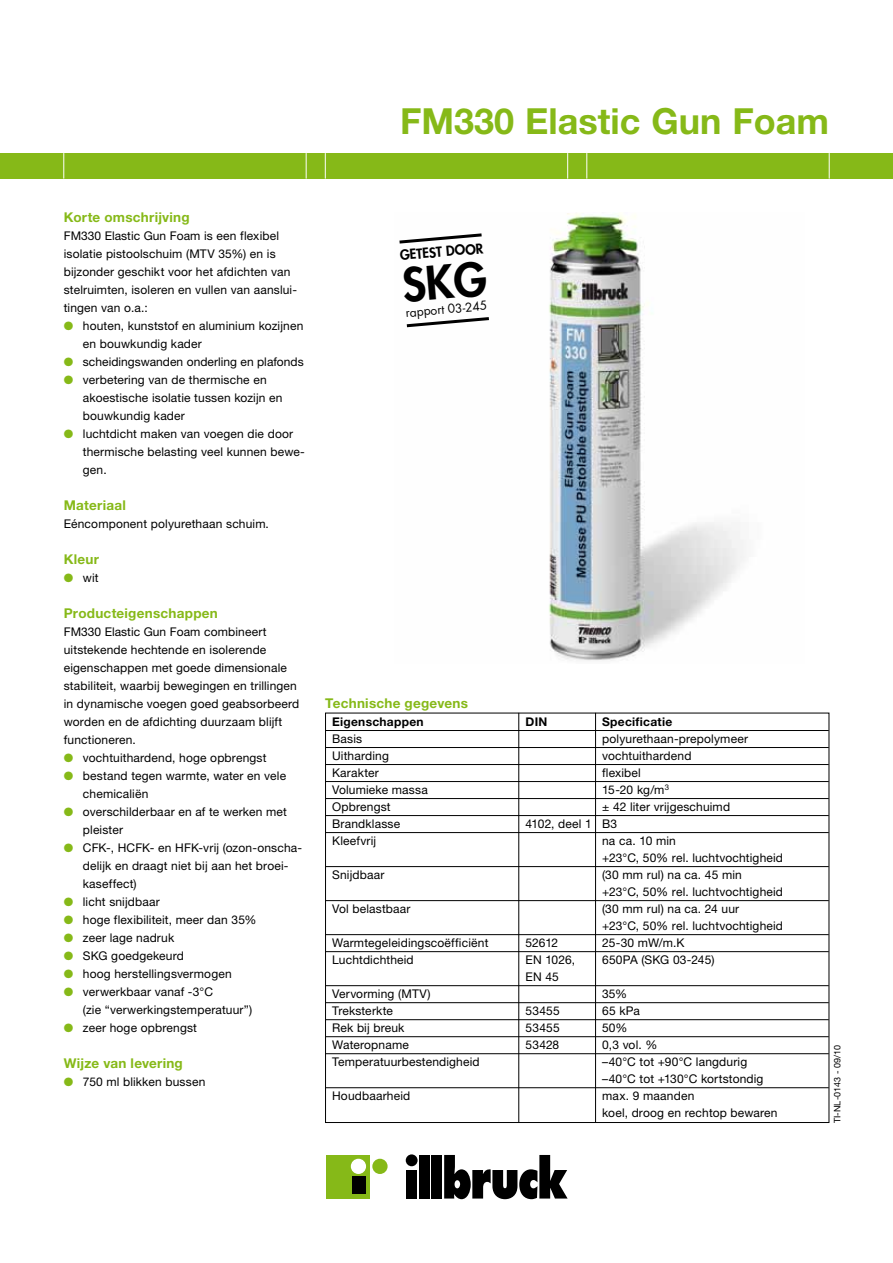
<style>
.page{position:relative;width:893px;height:1263px;background:#fff}
.page>*{position:absolute;margin:0;border:0;box-sizing:border-box;transform-origin:0 0}
.t1{font:700 36px "Helvetica Neue CE";color:#86b918}
.t2{font:700 13.5px "Helvetica Neue CE";letter-spacing:.02em;color:#86b918}
.t3{font:800 13.5px "Futura";color:#000}
.t4{font:12px/18px "Helvetica Neue";letter-spacing:.015em;color:#000}
.t5{font:700 12px "Helvetica Neue CE";letter-spacing:.025em;color:#000}
.t6{font:12px "Futura";color:#000}
.t7{font:9px "Helvetica Neue";color:#000}
.s1{color:#86b918}
</style>
<div class="page">
<div style="left:0;top:153px;width:893px;height:26px;background:#86b918"></div>
<svg style="left:306px;top:153px;width:1px;height:26px"></svg>
<svg style="left:325px;top:153px;width:1px;height:26px"></svg>
<svg style="left:567px;top:153px;width:1px;height:26px"></svg>
<svg style="left:587px;top:153px;width:1px;height:26px"></svg>
<svg style="left:829px;top:153px;width:1px;height:26px"></svg>
<svg style="left:64px;top:153px;width:1px;height:26px"></svg>
<img style="left:407px;top:213px;width:338px;height:448px">
<div style="left:326px;top:1155px;width:43px;height:43px;background:#86b918"></div>
<div style="left:352px;top:1176px;width:13px;height:18px;background:#000"></div>
<div style="left:351px;top:1159px;width:15px;height:15px;background:#fff;border-radius:50%"></div>
<div style="left:372px;top:1159px;width:16px;height:15px;background:#86b918;border-radius:50%"></div>
<div style="left:406px;top:1170px;width:11px;height:28px;background:#000"></div>
<div style="left:419px;top:1155px;width:11px;height:43px;background:#000"></div>
<div style="left:431px;top:1155px;width:11px;height:43px;background:#000"></div>
<svg style="left:444px;top:1155px;width:124px;height:44px"></svg>
<div style="left:406px;top:1154px;width:12px;height:12px;background:#000;border-radius:50%"></div>
<hr style="left:518px;top:713px;width:1px;height:409px;background:#000">
<hr style="left:595px;top:713px;width:1px;height:409px;background:#000">
<hr style="left:326px;top:730px;width:503px;height:1px;background:#000">
<hr style="left:326px;top:747px;width:503px;height:1px;background:#000">
<hr style="left:326px;top:764px;width:503px;height:1px;background:#000">
<hr style="left:326px;top:781px;width:503px;height:1px;background:#000">
<hr style="left:326px;top:798px;width:503px;height:1px;background:#000">
<hr style="left:326px;top:815px;width:503px;height:1px;background:#000">
<hr style="left:326px;top:832px;width:503px;height:1px;background:#000">
<hr style="left:326px;top:866px;width:503px;height:1px;background:#000">
<hr style="left:326px;top:900px;width:503px;height:1px;background:#000">
<hr style="left:326px;top:934px;width:503px;height:1px;background:#000">
<hr style="left:326px;top:951px;width:503px;height:1px;background:#000">
<hr style="left:326px;top:985px;width:503px;height:1px;background:#000">
<hr style="left:326px;top:1002px;width:503px;height:1px;background:#000">
<hr style="left:326px;top:1019px;width:503px;height:1px;background:#000">
<hr style="left:326px;top:1036px;width:503px;height:1px;background:#000">
<hr style="left:326px;top:1053px;width:503px;height:1px;background:#000">
<hr style="left:326px;top:1087px;width:503px;height:1px;background:#000">
<svg style="left:399px;top:233px;width:93px;height:94px"></svg>
<h1 class="t1" style="left:400px;top:99px;width:430px">FM330 Elastic Gun Foam</h1>
<p class="t2" style="left:64px;top:209px;width:127px">Korte omschrijving</p>
<p class="t4" style="left:64px;top:227px;width:235px">FM330 Elastic Gun Foam is een flexibel isolatie pistoolschuim (MTV 35%) en is bijzonder geschikt voor het afdichten van stelruimten, isoleren en vullen van aanslui&shy;tingen van o.a.:</p>
<p class="t4" style="left:83px;top:317px;width:222px;text-indent:-19px"><span class="s1">●</span> houten, kunststof en aluminium kozijnen en bouwkundig kader</p>
<p class="t4" style="left:64px;top:353px;width:241px"><span class="s1">●</span> scheidingswanden onderling en plafonds</p>
<p class="t4" style="left:83px;top:371px;width:201px;text-indent:-19px"><span class="s1">●</span> verbetering van de thermische en akoestische isolatie tussen kozijn en bouwkundig kader</p>
<p class="t4" style="left:83px;top:425px;width:223px;text-indent:-19px"><span class="s1">●</span> luchtdicht maken van voegen die door thermische belasting veel kunnen bewe&shy;gen.</p>
<p class="t2" style="left:64px;top:497px;width:64px">Materiaal</p>
<p class="t4" style="left:64px;top:515px;width:207px">Eéncomponent polyurethaan schuim.</p>
<p class="t2" style="left:64px;top:551px;width:37px">Kleur</p>
<p class="t4" style="left:64px;top:569px;width:36px"><span class="s1">●</span> wit</p>
<p class="t2" style="left:64px;top:605px;width:156px">Producteigenschappen</p>
<p class="t4" style="left:64px;top:623px;width:237px">FM330 Elastic Gun Foam combineert uitstekende hechtende en isolerende eigenschappen met goede dimensionale stabiliteit, waarbij bewegingen en trillingen in dynamische voegen goed geabsorbeerd worden en de afdichting duurzaam blijft functioneren.</p>
<p class="t4" style="left:64px;top:749px;width:204px"><span class="s1">●</span> vochtuithardend, hoge opbrengst</p>
<p class="t4" style="left:83px;top:767px;width:205px;text-indent:-19px"><span class="s1">●</span> bestand tegen warmte, water en vele chemicaliën</p>
<p class="t4" style="left:83px;top:803px;width:205px;text-indent:-19px"><span class="s1">●</span> overschilderbaar en af te werken met pleister</p>
<p class="t4" style="left:83px;top:839px;width:221px;text-indent:-19px"><span class="s1">●</span> CFK-, HCFK- en HFK-vrij (ozon-onscha&shy;delijk en draagt niet bij aan het broei&shy;kaseffect)</p>
<p class="t4" style="left:64px;top:893px;width:98px"><span class="s1">●</span> licht snijdbaar</p>
<p class="t4" style="left:64px;top:911px;width:194px"><span class="s1">●</span> hoge flexibiliteit, meer dan 35%</p>
<p class="t4" style="left:64px;top:929px;width:112px"><span class="s1">●</span> zeer lage nadruk</p>
<p class="t4" style="left:64px;top:947px;width:122px"><span class="s1">●</span> SKG goedgekeurd</p>
<p class="t4" style="left:64px;top:965px;width:169px"><span class="s1">●</span> hoog herstellingsvermogen</p>
<p class="t4" style="left:83px;top:983px;width:171px;text-indent:-19px"><span class="s1">●</span> verwerkbaar vanaf -3°C<br>(zie “verwerkingstemperatuur”)</p>
<p class="t4" style="left:64px;top:1019px;width:135px"><span class="s1">●</span> zeer hoge opbrengst</p>
<p class="t2" style="left:64px;top:1055px;width:121px">Wijze van levering</p>
<p class="t4" style="left:64px;top:1073px;width:143px"><span class="s1">●</span> 750 ml blikken bussen</p>
<p class="t3" style="left:399px;top:246px;width:85px;rotate:-5deg">GETEST DOOR</p>
<p class="t6" style="left:405px;top:305px;width:83px;rotate:-5deg">rapport 03-245</p>
<p class="t2" style="left:325px;top:695px;width:144px">Technische gegevens</p>
<p class="t5" style="left:332px;top:714px;width:93px">Eigenschappen</p>
<p class="t5" style="left:526px;top:714px;width:23px">DIN</p>
<p class="t5" style="left:602px;top:714px;width:72px">Specificatie</p>
<p class="t4" style="left:332px;top:730px;width:32px">Basis</p>
<p class="t4" style="left:602px;top:730px;width:147px">polyurethaan-prepolymeer</p>
<p class="t4" style="left:332px;top:747px;width:58px">Uitharding</p>
<p class="t4" style="left:602px;top:747px;width:91px">vochtuithardend</p>
<p class="t4" style="left:332px;top:764px;width:48px">Karakter</p>
<p class="t4" style="left:602px;top:764px;width:40px">flexibel</p>
<p class="t4" style="left:332px;top:781px;width:97px">Volumieke massa</p>
<p class="t4" style="left:602px;top:781px;width:69px">15-20 kg/m<sup>3</sup></p>
<p class="t4" style="left:332px;top:798px;width:60px">Opbrengst</p>
<p class="t4" style="left:602px;top:798px;width:129px">± 42 liter vrijgeschuimd</p>
<p class="t4" style="left:332px;top:815px;width:70px">Brandklasse</p>
<p class="t4" style="left:526px;top:815px;width:93px">4102, deel 1 B3</p>
<p class="t4" style="left:332px;top:832px;width:46px">Kleefvrij</p>
<p class="t4" style="left:602px;top:832px;width:182px;line-height:17px">na ca. 10 min<br>+23°C, 50% rel. luchtvochtigheid</p>
<p class="t4" style="left:332px;top:866px;width:54px">Snijdbaar</p>
<p class="t4" style="left:602px;top:866px;width:182px;line-height:17px">(30 mm rul) na ca. 45 min<br>+23°C, 50% rel. luchtvochtigheid</p>
<p class="t4" style="left:332px;top:900px;width:80px">Vol belastbaar</p>
<p class="t4" style="left:602px;top:900px;width:182px;line-height:17px">(30 mm rul) na ca. 24 uur<br>+23°C, 50% rel. luchtvochtigheid</p>
<p class="t4" style="left:332px;top:934px;width:158px">Warmtegeleidingscoëfficiënt</p>
<p class="t4" style="left:526px;top:934px;width:34px">52612</p>
<p class="t4" style="left:602px;top:934px;width:84px">25-30 mW/m.K</p>
<p class="t4" style="left:332px;top:951px;width:83px">Luchtdichtheid</p>
<p class="t4" style="left:526px;top:951px;width:51px">EN 1026,</p>
<p class="t4" style="left:602px;top:951px;width:114px">650PA (SKG 03-245)</p>
<p class="t4" style="left:526px;top:968px;width:35px">EN 45</p>
<p class="t4" style="left:332px;top:985px;width:100px">Vervorming (MTV)</p>
<p class="t4" style="left:602px;top:985px;width:27px">35%</p>
<p class="t4" style="left:332px;top:1002px;width:62px">Treksterkte</p>
<p class="t4" style="left:526px;top:1002px;width:36px">53455</p>
<p class="t4" style="left:602px;top:1002px;width:39px">65 kPa</p>
<p class="t4" style="left:332px;top:1019px;width:74px">Rek bij breuk</p>
<p class="t4" style="left:526px;top:1019px;width:36px">53455</p>
<p class="t4" style="left:602px;top:1019px;width:27px">50%</p>
<p class="t4" style="left:332px;top:1036px;width:78px">Wateropname</p>
<p class="t4" style="left:526px;top:1036px;width:35px">53428</p>
<p class="t4" style="left:602px;top:1036px;width:57px">0,3 vol. %</p>
<p class="t4" style="left:332px;top:1053px;width:149px">Temperatuurbestendigheid</p>
<p class="t4" style="left:602px;top:1053px;width:163px;line-height:17px">–40°C tot +90°C langdurig –40°C tot +130°C kortstondig</p>
<p class="t4" style="left:332px;top:1087px;width:80px">Houdbaarheid</p>
<p class="t4" style="left:602px;top:1087px;width:177px;line-height:17px">max. 9 maanden<br>koel, droog en rechtop bewaren</p>
<p class="t7" style="left:832px;top:1123px;width:80px;rotate:-90deg">TI-NL-0143 - 09/10</p>
</div>
